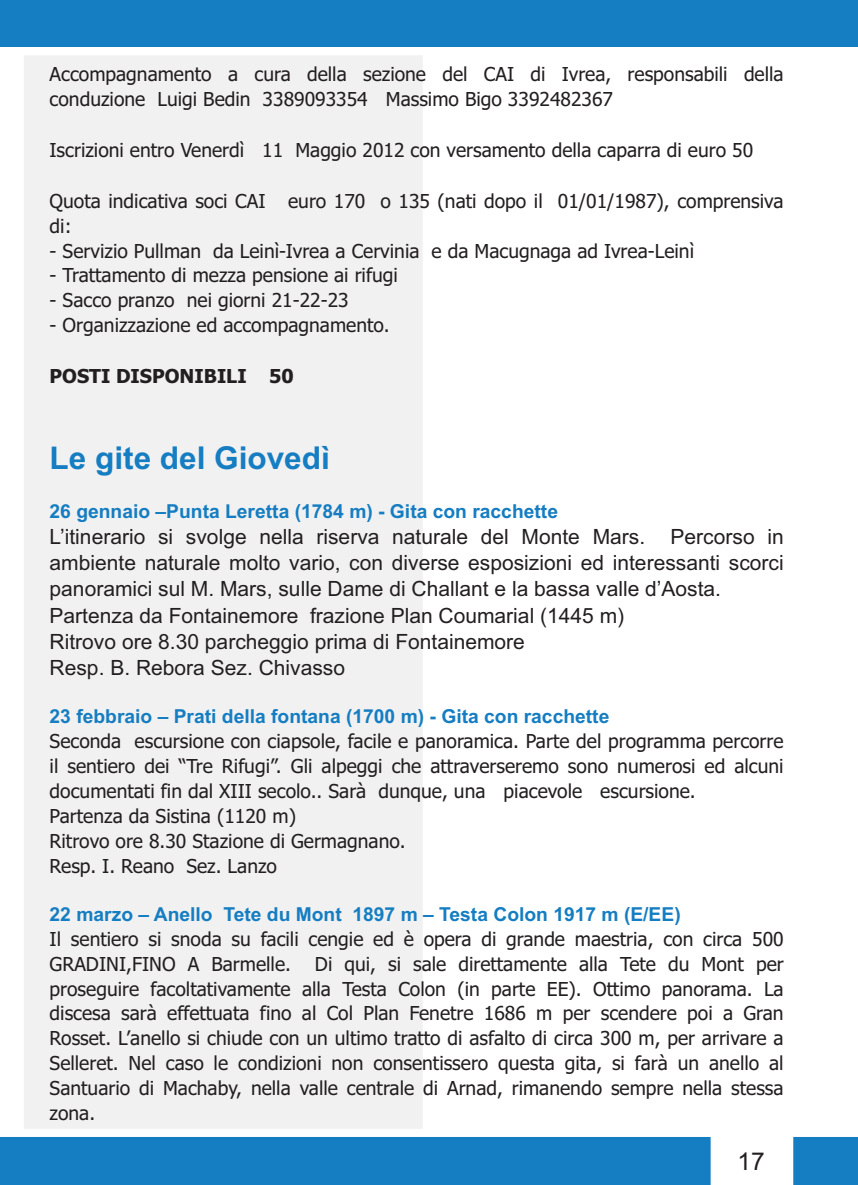
<style>
.page{position:relative;width:858px;height:1185px;background:#fff}
.page>*{position:absolute;margin:0;border:0;box-sizing:border-box;transform-origin:0 0}
.t1{font:700 31.5px "Arial";color:#157dc1}
.t2{font:24.5px "Arial";color:#231f20}
.t3{font:21px/26.2px "Arial";color:#231f20}
.t4{font:19.25px/24.8px "Tahoma";color:#231f20}
.t5{font:700 19.25px "Arial";color:#157dc1}
.t6{font:700 19.25px "Tahoma";color:#231f20}
</style>
<div class="page">
<div style="left:793px;top:1137px;width:65px;height:48px;background:#157dc1"></div>
<div style="left:0;top:0;width:858px;height:46px;background:#157dc1"></div>
<div style="left:25px;top:56px;width:397px;height:1072px;background:#f1f1f2"></div>
<div style="left:24px;top:55px;width:399px;height:1074px;border:2px solid #f1f1f2"></div>
<div style="left:0;top:1137px;width:710px;height:48px;background:#157dc1"></div>
<p class="t4" style="left:50px;top:63px;width:735px">Accompagnamento a cura della sezione del CAI di Ivrea, responsabili della conduzione Luigi Bedin 3389093354 Massimo Bigo 3392482367</p>
<p class="t4" style="left:50px;top:139px;width:705px">Iscrizioni entro Venerdì 11 Maggio 2012 con versamento della caparra di euro 50</p>
<p class="t4" style="left:50px;top:190px;width:735px">Quota indicativa soci CAI euro 170 o 135 (nati dopo il 01/01/1987), comprensiva di:</p>
<p class="t4" style="left:50px;top:240px;width:646px">- Servizio Pullman da Leinì-Ivrea a Cervinia e da Macugnaga ad Ivrea-Leinì</p>
<p class="t4" style="left:50px;top:265px;width:349px">- Trattamento di mezza pensione ai rifugi</p>
<p class="t4" style="left:50px;top:289px;width:300px">- Sacco pranzo nei giorni 21-22-23</p>
<p class="t4" style="left:50px;top:314px;width:341px">- Organizzazione ed accompagnamento.</p>
<p class="t6" style="left:50px;top:369px;width:245px">POSTI DISPONIBILI 50</p>
<h1 class="t1" style="left:50px;top:447px;width:282px">Le gite del Giovedì</h1>
<p class="t5" style="left:50px;top:504px;width:510px">26 gennaio –Punta Leretta (1784 m) - Gita con racchette</p>
<p class="t3" style="left:50px;top:525px;width:735px">L’itinerario si svolge nella riserva naturale del Monte Mars. Percorso in ambiente naturale molto vario, con diverse esposizioni ed interessanti scorci panoramici sul M. Mars, sulle Dame di Challant e la bassa valle d’Aosta.<br>Partenza da Fontainemore frazione Plan Coumarial (1445 m)<br>Ritrovo ore 8.30 parcheggio prima di Fontainemore<br>Resp. B. Rebora Sez. Chivasso</p>
<p class="t5" style="left:50px;top:710px;width:561px">23 febbraio – Prati della fontana (1700 m) - Gita con racchette</p>
<p class="t4" style="left:50px;top:730px;width:735px">Seconda escursione con ciapsole, facile e panoramica. Parte del programma percorre il sentiero dei “Tre Rifugi”. Gli alpeggi che attraverseremo sono numerosi ed alcuni documentati fin dal XIII secolo.. Sarà dunque, una piacevole escursione.<br>Partenza da Sistina (1120 m)<br>Ritrovo ore 8.30 Stazione di Germagnano.<br>Resp. I. Reano Sez. Lanzo</p>
<p class="t5" style="left:50px;top:907px;width:632px">22 marzo – Anello Tete du Mont 1897 m – Testa Colon 1917 m (E/EE)</p>
<p class="t4" style="left:50px;top:928px;width:735px;text-align:justify">Il sentiero si snoda su facili cengie ed è opera di grande maestria, con circa 500<br>GRADINI,FINO A Barmelle. Di qui, si sale direttamente alla Tete du Mont per proseguire facoltativamente alla Testa Colon (in parte EE). Ottimo panorama. La discesa sarà effettuata fino al Col Plan Fenetre 1686 m per scendere poi a Gran Rosset. L’anello si chiude con un ultimo tratto di asfalto di circa 300 m, per arrivare a Selleret. Nel caso le condizioni non consentissero questa gita, si farà un anello al Santuario di Machaby, nella valle centrale di Arnad, rimanendo sempre nella stessa zona.</p>
<p class="t2" style="left:737px;top:1153px;width:29px">17</p>
</div>
